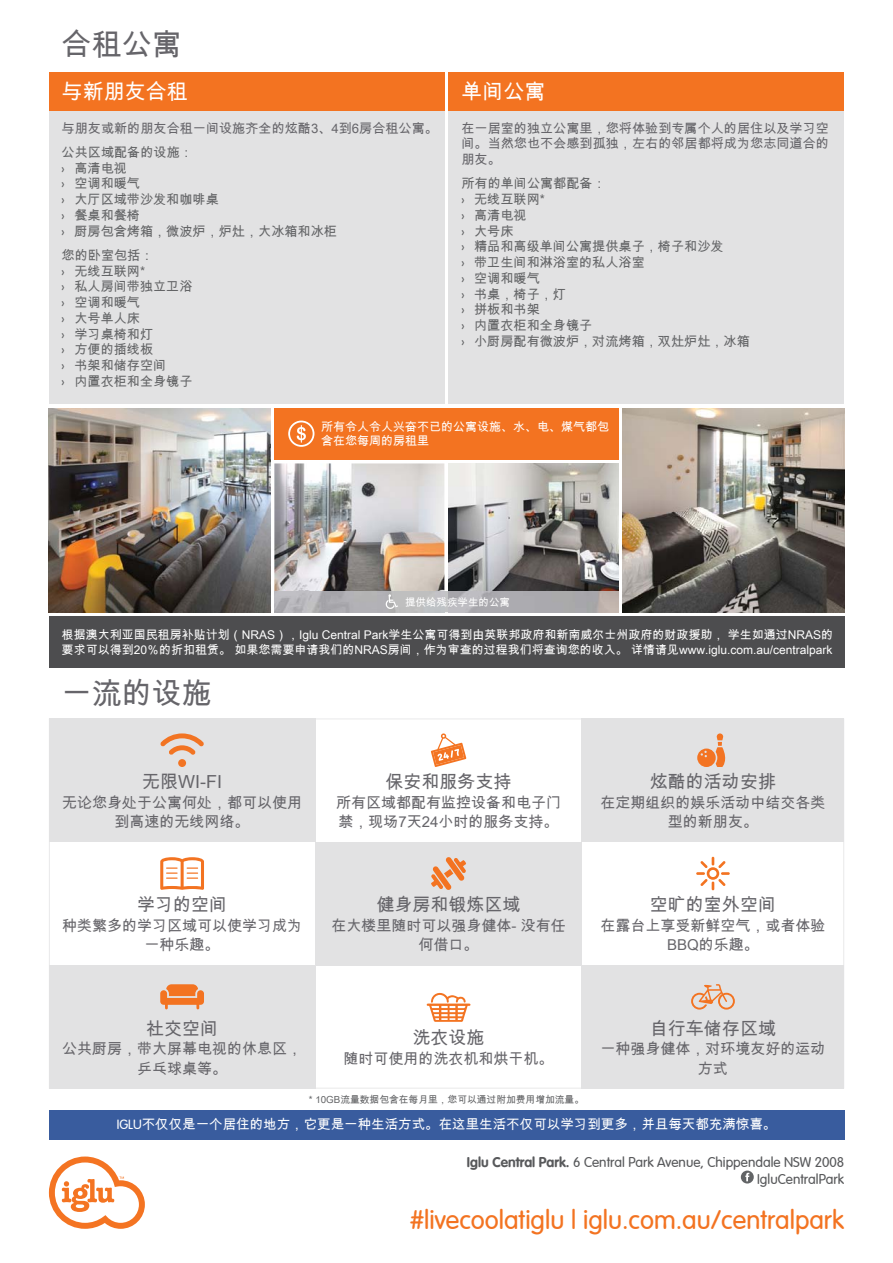
<style>
.page{position:relative;width:893px;height:1263px;background:#fff}
.page>*{position:absolute;margin:0;border:0;box-sizing:border-box;transform-origin:0 0}
.t1{font:30px "Arial Unicode MS";color:#66656a}
.t2{font:300 27px "Vag";color:#f37321}
.t3{font:21px "Arial Unicode MS";color:#fff}
.t4{font:18px "Arial Unicode MS";color:#66656a}
.t5{font:15px/19.5px "Arial Unicode MS";color:#66656a;text-align:center}
.t6{font:300 14.25px/17.1px "Vag";color:#58595b;text-align:right}
.t7{font:13.5px "Arial Unicode MS";color:#fff}
.t8{font:13.2px/15.8px "Arial Unicode MS";color:#636466}
.t9{font:13.2px/15.8px "Arial Unicode MS";color:#66656a;text-align:justify}
.t10{font:12px/15px "Arial Unicode MS";color:#fff}
.t11{font:10.5px "Arial Unicode MS";color:#fff}
.t12{font:9.75px "Arial Unicode MS";color:#636466}
.s1{font-family:"Vag";font-weight:300}
.s2{font-weight:700}
</style>
<div class="page">
<div style="left:49px;top:111px;width:395px;height:293px;background:#e2e2e3"></div>
<div style="left:449px;top:111px;width:395px;height:293px;background:#e2e2e3"></div>
<img style="left:274px;top:463px;width:170px;height:128px">
<img style="left:623px;top:408px;width:221px;height:204px">
<img style="left:49px;top:408px;width:221px;height:204px">
<div style="left:49px;top:617px;width:795px;height:51px;background:#4d4d4f"></div>
<svg style="left:49px;top:719px;width:795px;height:370px;fill:#e2e2e3"></svg>
<img style="left:449px;top:463px;width:170px;height:128px">
<svg style="left:274px;top:591px;width:345px;height:21px;background:#b3b1b4"></svg>
<svg style="left:49px;top:1157px;width:96px;height:72px"></svg>
<svg style="left:741px;top:1171px;width:13px;height:13px"></svg>
<svg style="left:745px;top:1173px;width:4px;height:8px"></svg>
<div style="left:49px;top:1110px;width:795px;height:30px;background:#395c9e"></div>
<div style="left:274px;top:408px;width:345px;height:51px;background:#f37321"></div>
<svg style="left:288px;top:421px;width:26px;height:26px"></svg>
<div style="left:49px;top:72px;width:395px;height:39px;background:#f37321"></div>
<div style="left:449px;top:72px;width:395px;height:39px;background:#f37321"></div>
<h1 class="t1" style="left:62px;top:23px;width:121px">合租公寓</h1>
<h3 class="t3" style="left:62px;top:77px;width:127px">与新朋友合租</h3>
<h3 class="t3" style="left:461px;top:77px;width:85px">单间公寓</h3>
<p class="t9" style="left:62px;top:120px;width:378px">与朋友或新的朋友合租一间设施齐全的炫酷3、4到6房合租公寓。</p>
<p class="t8" style="left:62px;top:144px;width:277px">公共区域配备的设施：<br><span class="s1">›</span> 高清电视<br><span class="s1">›</span> 空调和暖气<br><span class="s1">›</span> 大厅区域带沙发和咖啡桌<br><span class="s1">›</span> 餐桌和餐椅<br><span class="s1">›</span> 厨房包含烤箱，微波炉，炉灶，大冰箱和冰柜</p>
<p class="t8" style="left:62px;top:247px;width:132px">您的卧室包括：<br><span class="s1">›</span> 无线互联网*<br><span class="s1">›</span> 私人房间带独立卫浴<span class="s1">›</span> 空调和暖气<br><span class="s1">›</span> 大号单人床<br><span class="s1">›</span> 学习桌椅和灯<br><span class="s1">›</span> 方便的插线板<br><span class="s1">›</span> 书架和储存空间<br><span class="s1">›</span> 内置衣柜和全身镜子</p>
<p class="t9" style="left:461px;top:120px;width:369px">在一居室的独立公寓里，您将体验到专属个人的居住以及学习空间。当然您也不会感到孤独，左右的邻居都将成为您志同道合的朋友。</p>
<p class="t8" style="left:461px;top:175px;width:290px">所有的单间公寓都配备：<br><span class="s1">›</span> 无线互联网*<br><span class="s1">›</span> 高清电视<br><span class="s1">›</span> 大号床<br><span class="s1">›</span> 精品和高级单间公寓提供桌子，椅子和沙发<br><span class="s1">›</span> 带卫生间和淋浴室的私人浴室<br><span class="s1">›</span> 空调和暖气<br><span class="s1">›</span> 书桌，椅子，灯<br><span class="s1">›</span> 拼板和书架<br><span class="s1">›</span> 内置衣柜和全身镜子<br><span class="s1">›</span> 小厨房配有微波炉，对流烤箱，双灶炉灶，冰箱</p>
<p class="t10" style="left:321px;top:419px;width:289px;line-height:14.4px">所有令人令人兴奋不已的公寓设施、水、电、煤气都包含在您每周的房租里</p>
<p class="t11" style="left:405px;top:595px;width:106px">提供给残疾学生的公寓</p>
<p class="t10" style="left:62px;top:627px;width:773px">根据澳大利亚国民租房补贴计划（NRAS），Iglu Central Park学生公寓可得到由英联邦政府和新南威尔士州政府的财政援助， 学生如通过NRAS的要求可以得到20％的折扣租赁。 如果您需要申请我们的NRAS房间，作为审查的过程我们将查询您的收入。 详情请见www.iglu.com.au/centralpark</p>
<h1 class="t1" style="left:62px;top:672px;width:151px">一流的设施</h1>
<h3 class="t4" style="left:142px;top:769px;width:81px">无限WI-FI</h3>
<p class="t5" style="left:62px;top:792px;width:241px">无论您身处于公寓何处，都可以使用到高速的无线网络。</p>
<h3 class="t4" style="left:137px;top:892px;width:91px">学习的空间</h3>
<p class="t5" style="left:62px;top:915px;width:241px">种类繁多的学习区域可以使学习成为一种乐趣。</p>
<h3 class="t4" style="left:386px;top:769px;width:127px">保安和服务支持</h3>
<p class="t5" style="left:336px;top:792px;width:226px;text-align:left">所有区域都配有监控设备和电子门禁，现场7天24小时的服务支持。</p>
<h3 class="t4" style="left:377px;top:892px;width:145px">健身房和锻炼区域</h3>
<p class="t5" style="left:331px;top:915px;width:236px">在大楼里随时可以强身健体- 没有任何借口。</p>
<h3 class="t4" style="left:650px;top:769px;width:127px">炫酷的活动安排</h3>
<p class="t5" style="left:600px;top:792px;width:226px">在定期组织的娱乐活动中结交各类型的新朋友。</p>
<h3 class="t4" style="left:650px;top:892px;width:127px">空旷的室外空间</h3>
<p class="t5" style="left:600px;top:915px;width:226px">在露台上享受新鲜空气，或者体验<br>BBQ的乐趣。</p>
<h3 class="t4" style="left:146px;top:1015px;width:73px">社交空间</h3>
<p class="t5" style="left:62px;top:1038px;width:241px">公共厨房，带大屏幕电视的休息区，乒乓球桌等。</p>
<h3 class="t4" style="left:413px;top:1025px;width:73px">洗衣设施</h3>
<p class="t5" style="left:344px;top:1048px;width:211px">随时可使用的洗衣机和烘干机。</p>
<p class="t12" style="left:309px;top:1092px;width:277px">* 10GB流量数据包含在每月里，您可以通过附加费用增加流量。</p>
<h3 class="t4" style="left:650px;top:1015px;width:127px">自行车储存区域</h3>
<p class="t5" style="left:600px;top:1038px;width:226px">一种强身健体，对环境友好的运动方式</p>
<p class="t7" style="left:117px;top:1115px;width:661px"><span class="s1">IGLU</span>不仅仅是一个居住的地方，它更是一种生活方式。在这里生活不仅可以学习到更多，并且每天都充满惊喜。</p>
<p class="t6" style="left:467px;top:1154px;width:379px"><span class="s2">Iglu Central Park.</span> 6 Central Park Avenue, Chippendale NSW 2008<br>IgluCentralPark</p>
<h2 class="t2" style="left:410px;top:1205px;width:435px">#livecoolatiglu | iglu.com.au/centralpark</h2>
</div>
